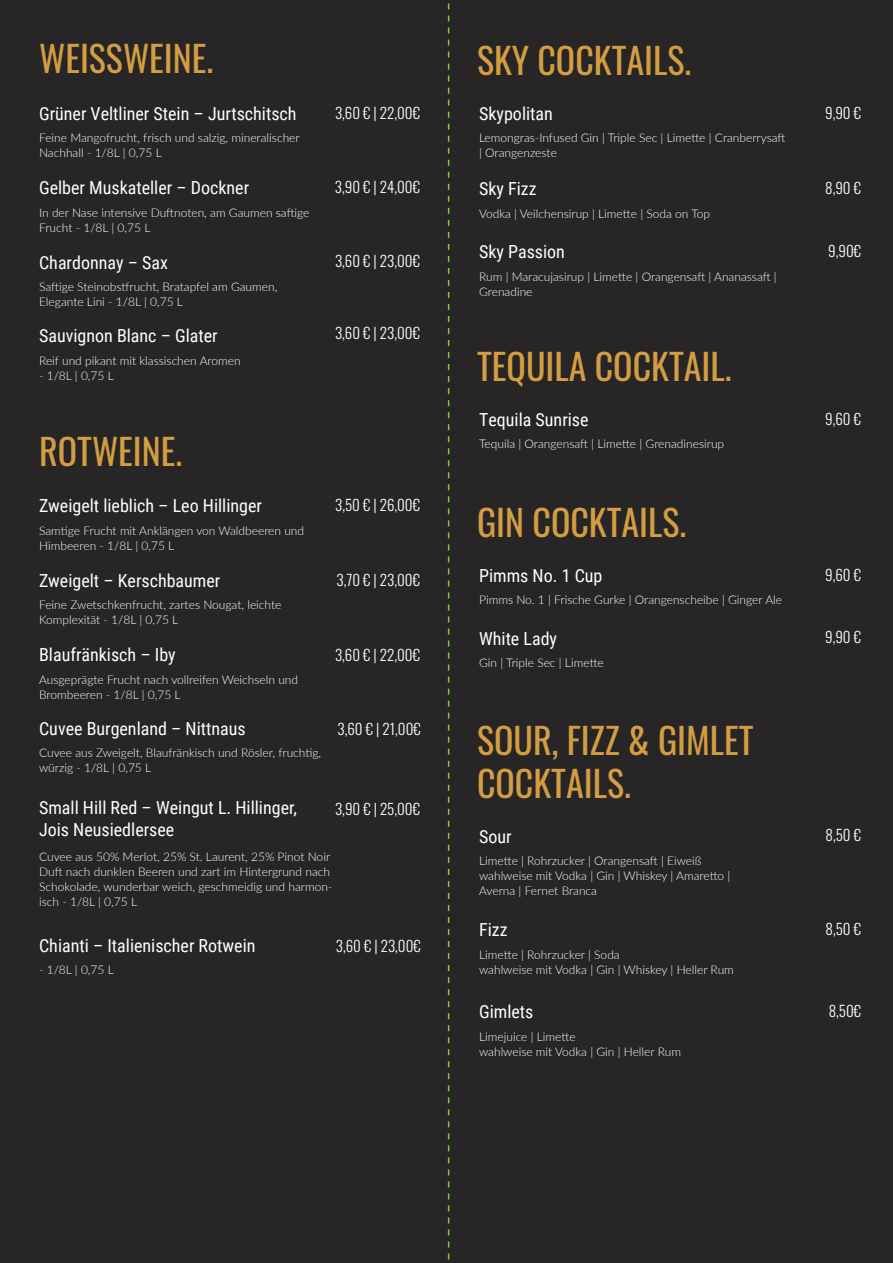
<style>
.page{position:relative;width:893px;height:1263px;background:#282526}
.page>*{position:absolute;margin:0;border:0;box-sizing:border-box;transform-origin:0 0}
._32pt_Size_Align_Lef{font:36px "Oswald";color:#d39d41}
._12pt_Size_Align_Lef{font:18px "Roboto Condensed";color:#fff}
._12pt_Size_Align_Rig{font:300 15px "Oswald";color:#fff}
._8pt_Size_Align_Left{font:300 12px/15px "Lato";color:#fff}
</style>
<div class="page">
<svg style="left:448px;top:3px;width:1px;height:1257px"></svg>
<p class="_32pt_Size_Align_Lef" style="left:39px;top:26px;width:176px">WEISSWEINE.</p>
<p class="_12pt_Size_Align_Lef" style="left:39px;top:101px;width:259px">Grüner Veltliner Stein – Jurtschitsch</p>
<p class="_8pt_Size_Align_Left" style="left:39px;top:130px;width:262px">Feine Mangofrucht, frisch und salzig, mineralischer<br>Nachhall - 1/8L | 0,75 L</p>
<p class="_12pt_Size_Align_Lef" style="left:39px;top:175px;width:212px">Gelber Muskateller – Dockner</p>
<p class="_8pt_Size_Align_Left" style="left:39px;top:204px;width:272px">In der Nase intensive Duftnoten, am Gaumen saftige<br>Frucht - 1/8L | 0,75 L</p>
<p class="_12pt_Size_Align_Lef" style="left:39px;top:250px;width:130px">Chardonnay – Sax</p>
<p class="_8pt_Size_Align_Left" style="left:39px;top:279px;width:240px">Saftige Steinobstfrucht, Bratapfel am Gaumen,<br>Elegante Lini - 1/8L | 0,75 L</p>
<p class="_12pt_Size_Align_Lef" style="left:39px;top:323px;width:180px">Sauvignon Blanc – Glater</p>
<p class="_8pt_Size_Align_Left" style="left:39px;top:352px;width:203px">Reif und pikant mit klassischen Aromen</p>
<p class="_8pt_Size_Align_Left" style="left:39px;top:367px;width:76px">- 1/8L | 0,75 L</p>
<p class="_12pt_Size_Align_Rig" style="left:335px;top:99px;width:87px">3,60 € | 22,00€</p>
<p class="_12pt_Size_Align_Rig" style="left:335px;top:173px;width:87px">3,90 € | 24,00€</p>
<p class="_12pt_Size_Align_Rig" style="left:335px;top:248px;width:86px">3,60 € | 23,00€</p>
<p class="_12pt_Size_Align_Rig" style="left:335px;top:320px;width:86px">3,60 € | 23,00€</p>
<p class="_32pt_Size_Align_Lef" style="left:39px;top:419px;width:145px">ROTWEINE.</p>
<p class="_12pt_Size_Align_Lef" style="left:39px;top:493px;width:224px">Zweigelt lieblich – Leo Hillinger</p>
<p class="_8pt_Size_Align_Left" style="left:39px;top:522px;width:267px">Samtige Frucht mit Anklängen von Waldbeeren und<br>Himbeeren - 1/8L | 0,75 L</p>
<p class="_12pt_Size_Align_Lef" style="left:39px;top:568px;width:183px">Zweigelt – Kerschbaumer</p>
<p class="_8pt_Size_Align_Left" style="left:39px;top:597px;width:244px">Feine Zwetschkenfrucht, zartes Nougat, leichte<br>Komplexität - 1/8L | 0,75 L</p>
<p class="_12pt_Size_Align_Lef" style="left:39px;top:642px;width:138px">Blaufränkisch – Iby</p>
<p class="_8pt_Size_Align_Left" style="left:39px;top:671px;width:261px">Ausgeprägte Frucht nach vollreifen Weichseln und<br>Brombeeren - 1/8L | 0,75 L</p>
<p class="_12pt_Size_Align_Lef" style="left:39px;top:716px;width:208px">Cuvee Burgenland – Nittnaus</p>
<p class="_8pt_Size_Align_Left" style="left:39px;top:745px;width:284px">Cuvee aus Zweigelt, Blaufränkisch und Rösler, fruchtig, würzig - 1/8L | 0,75 L</p>
<p class="_12pt_Size_Align_Lef" style="left:39px;top:795px;width:259px">Small Hill Red – Weingut L. Hillinger,</p>
<p class="_12pt_Size_Align_Lef" style="left:39px;top:817px;width:137px">Jois Neusiedlersee</p>
<p class="_12pt_Size_Align_Rig" style="left:335px;top:492px;width:86px">3,50 € | 26,00€</p>
<p class="_12pt_Size_Align_Rig" style="left:336px;top:567px;width:85px">3,70 € | 23,00€</p>
<p class="_12pt_Size_Align_Rig" style="left:335px;top:641px;width:87px">3,60 € | 22,00€</p>
<p class="_12pt_Size_Align_Rig" style="left:337px;top:715px;width:85px">3,60 € | 21,00€</p>
<p class="_12pt_Size_Align_Rig" style="left:335px;top:795px;width:86px">3,90 € | 25,00€</p>
<p class="_8pt_Size_Align_Left" style="left:39px;top:849px;width:293px">Cuvee aus 50% Merlot, 25% St. Laurent, 25% Pinot Noir</p>
<p class="_8pt_Size_Align_Left" style="left:39px;top:864px;width:292px">Duft nach dunklen Beeren und zart im Hintergrund nach</p>
<p class="_8pt_Size_Align_Left" style="left:39px;top:879px;width:295px">Schokolade, wunderbar weich, geschmeidig und harmon&shy;isch - 1/8L | 0,75 L</p>
<p class="_12pt_Size_Align_Lef" style="left:39px;top:933px;width:218px">Chianti – Italienischer Rotwein</p>
<p class="_8pt_Size_Align_Left" style="left:39px;top:962px;width:76px">- 1/8L | 0,75 L</p>
<p class="_12pt_Size_Align_Rig" style="left:336px;top:933px;width:86px">3,60 € | 23,00€</p>
<p class="_32pt_Size_Align_Lef" style="left:477px;top:28px;width:216px">SKY COCKTAILS.</p>
<p class="_12pt_Size_Align_Lef" style="left:479px;top:101px;width:75px">Skypolitan</p>
<p class="_8pt_Size_Align_Left" style="left:479px;top:130px;width:308px">Lemongras-Infused Gin | Triple Sec | Limette | Cranberrysaft | Orangenzeste</p>
<p class="_12pt_Size_Align_Lef" style="left:479px;top:176px;width:59px">Sky Fizz</p>
<p class="_8pt_Size_Align_Left" style="left:479px;top:206px;width:233px">Vodka | Veilchensirup | Limette | Soda on Top</p>
<p class="_12pt_Size_Align_Lef" style="left:479px;top:239px;width:87px">Sky Passion</p>
<p class="_8pt_Size_Align_Left" style="left:479px;top:268px;width:299px">Rum | Maracujasirup | Limette | Orangensaft | Ananassaft |<br>Grenadine</p>
<p class="_32pt_Size_Align_Lef" style="left:477px;top:334px;width:256px">TEQUILA COCKTAIL.</p>
<p class="_12pt_Size_Align_Lef" style="left:479px;top:407px;width:111px">Tequila Sunrise</p>
<p class="_8pt_Size_Align_Left" style="left:479px;top:436px;width:247px">Tequila | Orangensaft | Limette | Grenadinesirup</p>
<p class="_32pt_Size_Align_Lef" style="left:477px;top:490px;width:211px">GIN COCKTAILS.</p>
<p class="_12pt_Size_Align_Lef" style="left:479px;top:563px;width:125px">Pimms No. 1 Cup</p>
<p class="_8pt_Size_Align_Left" style="left:479px;top:592px;width:304px">Pimms No. 1 | Frische Gurke | Orangenscheibe | Ginger Ale</p>
<p class="_12pt_Size_Align_Lef" style="left:479px;top:626px;width:79px">White Lady</p>
<p class="_8pt_Size_Align_Left" style="left:479px;top:655px;width:126px">Gin | Triple Sec | Limette</p>
<p class="_32pt_Size_Align_Lef" style="left:477px;top:708px;width:278px">SOUR, FIZZ &amp; GIMLET</p>
<p class="_32pt_Size_Align_Lef" style="left:477px;top:752px;width:155px">COCKTAILS.</p>
<p class="_12pt_Size_Align_Lef" style="left:479px;top:823px;width:34px">Sour</p>
<p class="_8pt_Size_Align_Left" style="left:479px;top:853px;width:224px">Limette | Rohrzucker | Orangensaft | Eiweiß</p>
<p class="_8pt_Size_Align_Left" style="left:479px;top:868px;width:253px">wahlweise mit Vodka | Gin | Whiskey | Amaretto |<br>Averna | Fernet Branca</p>
<p class="_12pt_Size_Align_Lef" style="left:479px;top:917px;width:30px">Fizz</p>
<p class="_8pt_Size_Align_Left" style="left:479px;top:946px;width:142px">Limette | Rohrzucker | Soda</p>
<p class="_8pt_Size_Align_Left" style="left:479px;top:961px;width:256px">wahlweise mit Vodka | Gin | Whiskey | Heller Rum</p>
<p class="_12pt_Size_Align_Lef" style="left:479px;top:999px;width:56px">Gimlets</p>
<p class="_8pt_Size_Align_Left" style="left:479px;top:1028px;width:98px">Limejuice | Limette</p>
<p class="_8pt_Size_Align_Left" style="left:479px;top:1043px;width:203px">wahlweise mit Vodka | Gin | Heller Rum</p>
<p class="_12pt_Size_Align_Rig" style="left:825px;top:99px;width:37px">9,90 €</p>
<p class="_12pt_Size_Align_Rig" style="left:825px;top:174px;width:37px">8,90 €</p>
<p class="_12pt_Size_Align_Rig" style="left:828px;top:237px;width:34px">9,90€</p>
<p class="_12pt_Size_Align_Rig" style="left:825px;top:405px;width:37px">9,60 €</p>
<p class="_12pt_Size_Align_Rig" style="left:825px;top:561px;width:37px">9,60 €</p>
<p class="_12pt_Size_Align_Rig" style="left:825px;top:624px;width:37px">9,90 €</p>
<p class="_12pt_Size_Align_Rig" style="left:826px;top:822px;width:37px">8,50 €</p>
<p class="_12pt_Size_Align_Rig" style="left:826px;top:915px;width:37px">8,50 €</p>
<p class="_12pt_Size_Align_Rig" style="left:829px;top:997px;width:34px">8,50€</p>
</div>
